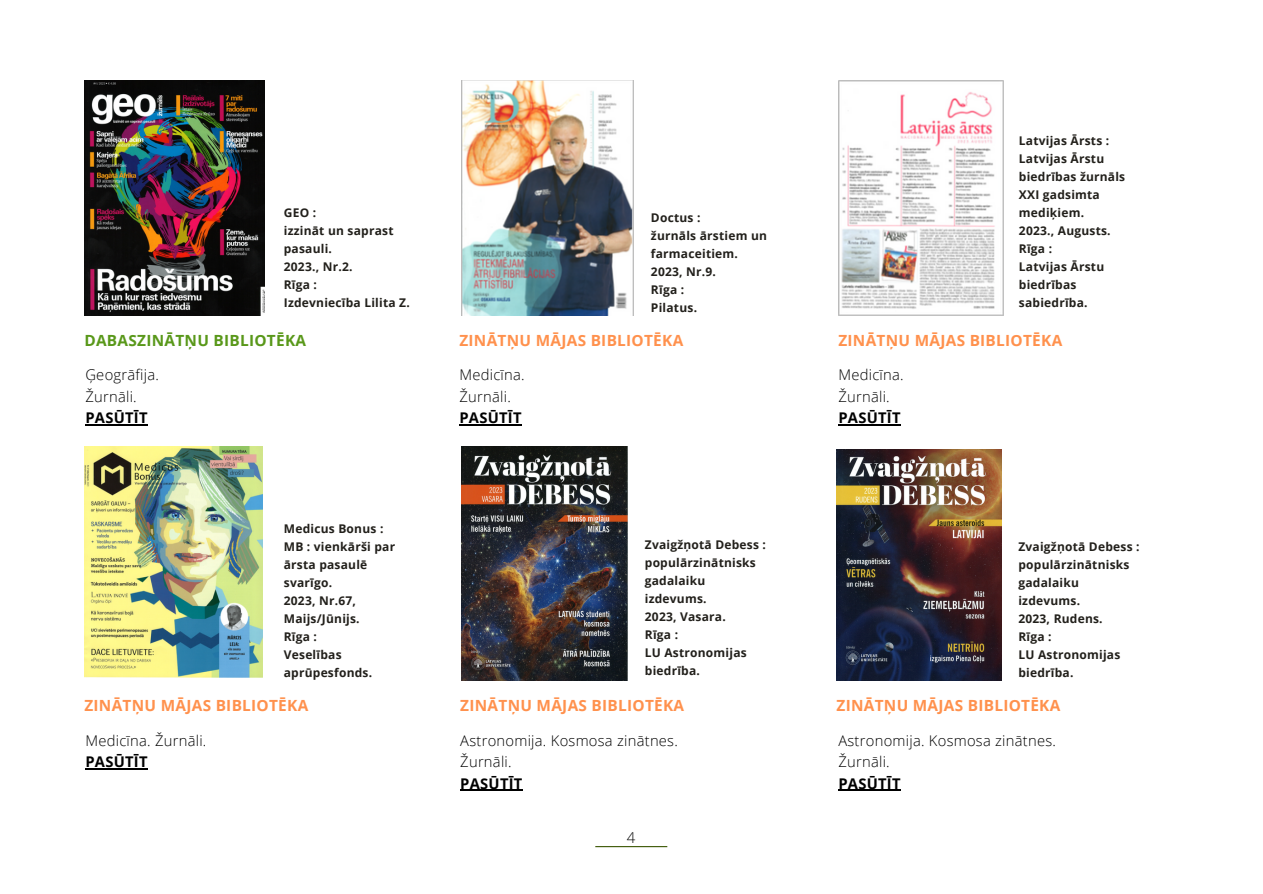
<style>
.page{position:relative;width:1263px;height:894px;background:#fff}
.page>*{position:absolute;margin:0;border:0;box-sizing:border-box;transform-origin:0 0}
.t1{font:700 15.45px "Open Sans";letter-spacing:.02em;color:#ff914d}
.t2{font:700 15.45px "Open Sans";letter-spacing:.02em;color:#59981a}
.t3{font:300 15px "Open Sans";color:#000}
.t4{font:300 14.7px "Open Sans";letter-spacing:.02em;color:#000}
.t5{font:700 14.7px "Open Sans";letter-spacing:.02em;color:#000}
.t6{font:700 12px/18px "Open Sans";letter-spacing:.02em;color:#22201b}
</style>
<div class="page">
<hr style="left:595px;top:845px;width:72px;height:1px;background:#3b5704">
<img style="left:838px;top:80px;width:165px;height:235px">
<img style="left:461px;top:80px;width:172px;height:235px">
<img style="left:84px;top:446px;width:178px;height:231px">
<img style="left:84px;top:80px;width:180px;height:235px">
<img style="left:836px;top:449px;width:166px;height:231px">
<img style="left:461px;top:446px;width:166px;height:234px">
<hr style="left:459px;top:424px;width:63px;height:1px;background:#000">
<hr style="left:85px;top:768px;width:63px;height:1px;background:#000">
<hr style="left:838px;top:424px;width:63px;height:1px;background:#000">
<hr style="left:85px;top:424px;width:63px;height:1px;background:#000">
<hr style="left:460px;top:789px;width:63px;height:1px;background:#000">
<hr style="left:838px;top:789px;width:63px;height:1px;background:#000">
<p class="t6" style="left:284px;top:203px;width:34px">GEO :</p>
<p class="t6" style="left:284px;top:221px;width:111px">izzināt un saprast pasauli.</p>
<p class="t6" style="left:284px;top:257px;width:70px">2023., Nr.2.</p>
<p class="t6" style="left:284px;top:275px;width:35px">Rīga :</p>
<p class="t6" style="left:284px;top:293px;width:127px">Izdevniecība Lilita Z.</p>
<p class="t2" style="left:84px;top:329px;width:223px">DABASZINĀTŅU BIBLIOTĒKA</p>
<p class="t4" style="left:85px;top:364px;width:75px">Ģeogrāfija.</p>
<p class="t4" style="left:85px;top:386px;width:53px">Žurnāli.</p>
<p class="t5" style="left:85px;top:407px;width:64px">PASŪTĪT</p>
<p class="t6" style="left:284px;top:519px;width:101px">Medicus Bonus :</p>
<p class="t6" style="left:284px;top:537px;width:113px">MB : vienkārši par ārsta pasaulē svarīgo.</p>
<p class="t6" style="left:284px;top:591px;width:77px">2023, Nr.67,<br>Maijs/Jūnijs.</p>
<p class="t6" style="left:284px;top:627px;width:35px">Rīga :</p>
<p class="t6" style="left:284px;top:645px;width:90px">Veselības aprūpesfonds.</p>
<p class="t6" style="left:651px;top:208px;width:51px">Doctus :</p>
<p class="t6" style="left:651px;top:226px;width:117px">žurnāls ārstiem un farmaceitiem.</p>
<p class="t6" style="left:651px;top:262px;width:67px">2023, Nr.9.</p>
<p class="t6" style="left:651px;top:280px;width:35px">Rīga :</p>
<p class="t6" style="left:651px;top:298px;width:48px">Pilatus.</p>
<p class="t1" style="left:459px;top:329px;width:225px">ZINĀTŅU MĀJAS BIBLIOTĒKA</p>
<p class="t4" style="left:459px;top:364px;width:67px">Medicīna.</p>
<p class="t4" style="left:459px;top:386px;width:53px">Žurnāli.</p>
<p class="t5" style="left:459px;top:407px;width:64px">PASŪTĪT</p>
<p class="t6" style="left:645px;top:534px;width:123px">Zvaigžņotā Debess :</p>
<p class="t6" style="left:645px;top:552px;width:113px">populārzinātnisks gadalaiku izdevums.</p>
<p class="t6" style="left:645px;top:606px;width:82px">2023, Vasara.</p>
<p class="t6" style="left:645px;top:624px;width:35px">Rīga :</p>
<p class="t6" style="left:645px;top:642px;width:103px">LU Astronomijas biedrība.</p>
<p class="t6" style="left:1019px;top:131px;width:108px">Latvijas Ārsts :<br>Latvijas Ārstu biedrības žurnāls<br>XXI gadsimta mediķiem.</p>
<p class="t6" style="left:1019px;top:221px;width:93px">2023., Augusts.</p>
<p class="t6" style="left:1019px;top:239px;width:35px">Rīga :</p>
<p class="t6" style="left:1019px;top:257px;width:87px">Latvijas Ārstu biedrības sabiedrība.</p>
<p class="t1" style="left:838px;top:329px;width:225px">ZINĀTŅU MĀJAS BIBLIOTĒKA</p>
<p class="t4" style="left:838px;top:364px;width:67px">Medicīna.</p>
<p class="t4" style="left:838px;top:386px;width:53px">Žurnāli.</p>
<p class="t5" style="left:838px;top:407px;width:64px">PASŪTĪT</p>
<p class="t6" style="left:1018px;top:537px;width:123px">Zvaigžņotā Debess :</p>
<p class="t6" style="left:1018px;top:555px;width:113px">populārzinātnisks gadalaiku izdevums.</p>
<p class="t6" style="left:1018px;top:609px;width:86px">2023, Rudens.</p>
<p class="t6" style="left:1018px;top:627px;width:35px">Rīga :</p>
<p class="t6" style="left:1018px;top:645px;width:103px">LU Astronomijas biedrība.</p>
<p class="t1" style="left:84px;top:694px;width:225px">ZINĀTŅU MĀJAS BIBLIOTĒKA</p>
<p class="t1" style="left:836px;top:694px;width:225px">ZINĀTŅU MĀJAS BIBLIOTĒKA</p>
<p class="t1" style="left:460px;top:694px;width:225px">ZINĀTŅU MĀJAS BIBLIOTĒKA</p>
<p class="t4" style="left:85px;top:730px;width:123px">Medicīna. Žurnāli.</p>
<p class="t5" style="left:85px;top:751px;width:64px">PASŪTĪT</p>
<p class="t4" style="left:460px;top:730px;width:219px">Astronomija. Kosmosa zinātnes.</p>
<p class="t4" style="left:460px;top:751px;width:53px">Žurnāli.</p>
<p class="t5" style="left:460px;top:772px;width:64px">PASŪTĪT</p>
<p class="t3" style="left:627px;top:826px;width:10px">4</p>
<p class="t4" style="left:838px;top:730px;width:219px">Astronomija. Kosmosa zinātnes.</p>
<p class="t4" style="left:838px;top:751px;width:53px">Žurnāli.</p>
<p class="t5" style="left:838px;top:772px;width:64px">PASŪTĪT</p>
</div>
